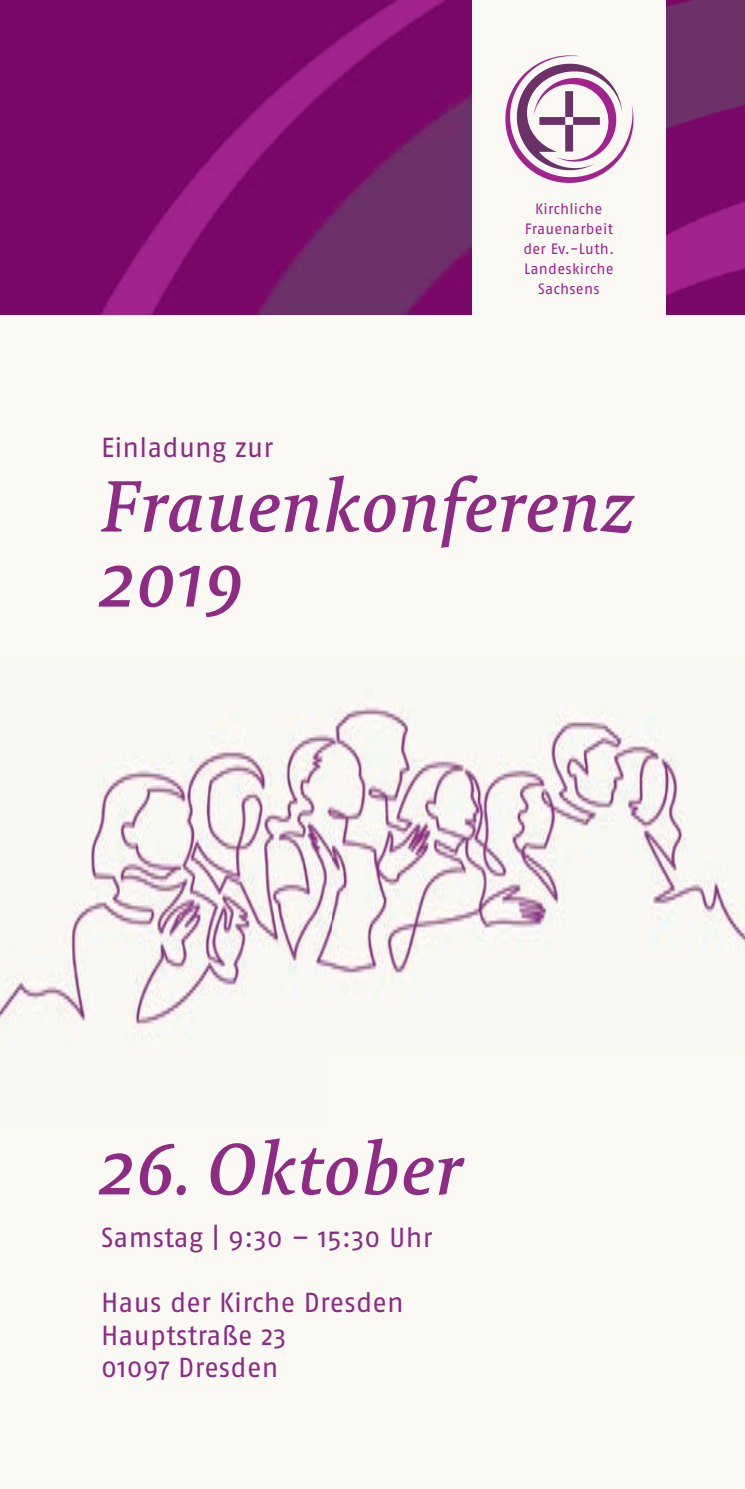
<style>
.page{position:relative;width:745px;height:1489px;background:#fff}
.page>*{position:absolute;margin:0;border:0;box-sizing:border-box;transform-origin:0 0}
.t1{font:italic 500 75px/75px "Tundra OT";letter-spacing:.02em;color:#8e2b85}
.t2{font:27.5px/32.5px "Fago OT";letter-spacing:.005em;color:#8e2b85}
.t3{font:15px/20px "Fago OT";letter-spacing:.015em;color:#a2238e;text-align:center}
</style>
<div class="page">
<img style="left:0;top:0;width:471px;height:315px">
<img style="left:665px;top:0;width:79px;height:315px">
<div style="left:471px;top:0;width:194px;height:1488px;background:#faf9f4"></div>
<svg style="left:505px;top:55px;width:128px;height:128px"></svg>
<div style="left:0;top:315px;width:744px;height:1173px;background:#faf9f4"></div>
<img style="left:0;top:707px;width:744px;height:336px">
<p class="t3" style="left:523px;top:198px;width:92px">Kirchliche<br>Frauenarbeit der Ev.-Luth.<br>Landeskirche<br>Sachsens</p>
<p class="t2" style="left:101px;top:430px;width:173px">Einladung zur</p>
<h1 class="t1" style="left:101px;top:471px;width:534px">Frauenkonferenz<br>2019</h1>
<h1 class="t1" style="left:101px;top:1134px;width:363px">26. Oktober</h1>
<p class="t2" style="left:101px;top:1220px;width:333px">Samstag | 9:30 – 15:30 Uhr</p>
<p class="t2" style="left:101px;top:1285px;width:304px">Haus der Kirche Dresden<br>Hauptstraße 23<br>01097 Dresden</p>
</div>
